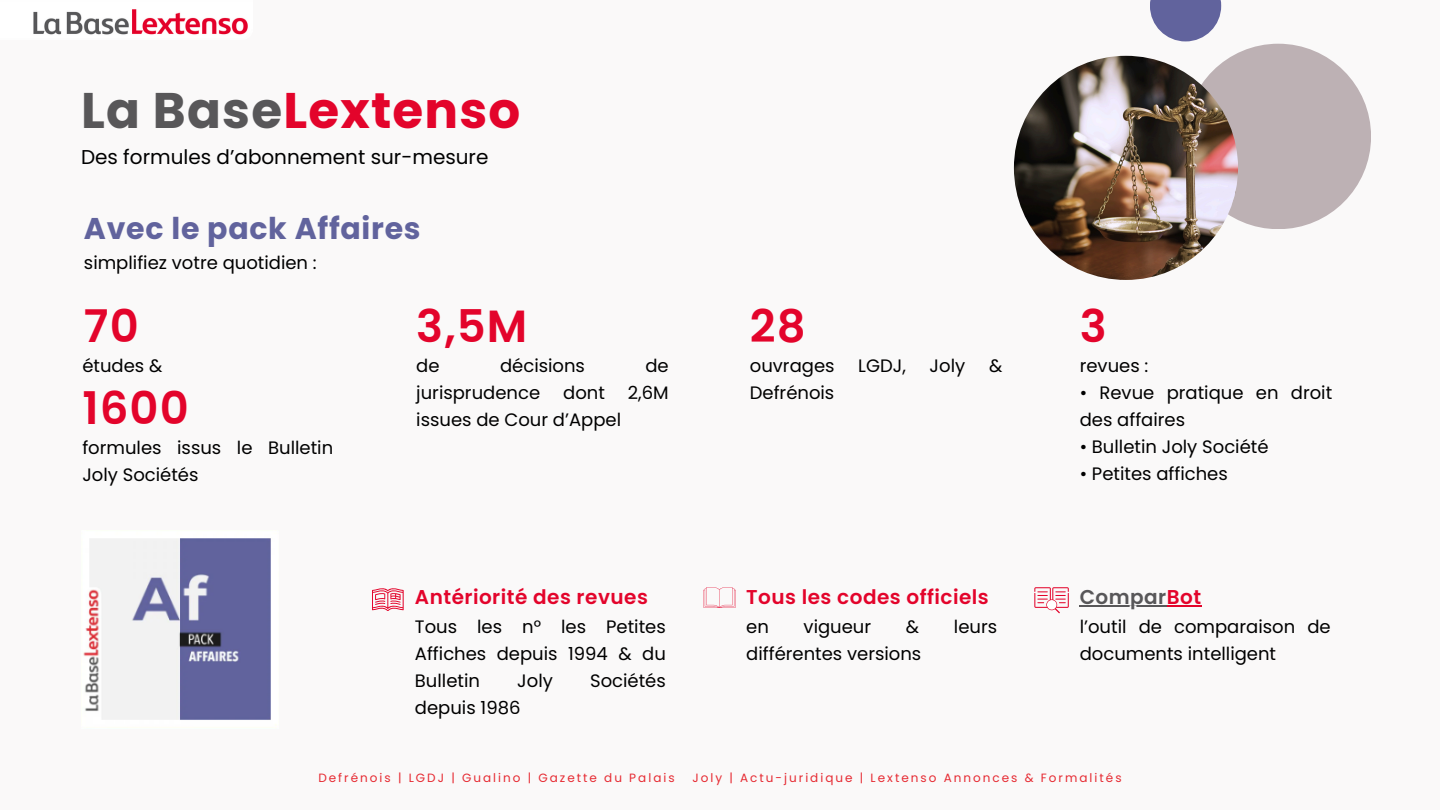
<style>
.page{position:relative;width:1440px;height:810px;background:#faf9f9}
.page>*{position:absolute;margin:0;border:0;box-sizing:border-box;transform-origin:0 0}
.t1{font:700 50px "Poppins";letter-spacing:.025em;color:#e3042b}
.t2{font:600 45px "Poppins";letter-spacing:.025em;color:#e3042b}
.t3{font:700 30px "Poppins";letter-spacing:.025em;color:#61639d}
.t4{font:600 20px "Poppins";letter-spacing:.025em;color:#e3042b}
.t5{font:20px "Poppins";color:#000}
.t6{font:600 20px "Poppins";letter-spacing:.025em;color:#585759}
.t7{font:18px/27px "Poppins";color:#000}
.t8{font:12px "Poppins";letter-spacing:.17em;color:#e62a32}
.s1{color:#585759}
.s2{color:#e3042b}
</style>
<div class="page">
<img style="left:33px;top:9px;width:215px;height:26px">
<svg style="left:703px;top:587px;width:33px;height:20px"></svg>
<svg style="left:1034px;top:587px;width:35px;height:26px"></svg>
<img style="left:83px;top:538px;width:188px;height:182px">
<svg style="left:372px;top:588px;width:32px;height:23px"></svg>
<div style="left:1186px;top:44px;width:185px;height:185px;background:#bdb1b4;border-radius:50%"></div>
<img style="left:1014px;top:56px;width:224px;height:224px;border-radius:50%">
<svg style="left:1150px;top:0;width:71px;height:41px;fill:#61639d"></svg>
<hr style="left:1080px;top:606px;width:87px;height:1px;background:#585759">
<hr style="left:1167px;top:606px;width:35px;height:1px;background:#e3042b">
<p class="t1" style="left:81px;top:75px;width:441px"><span class="s1">La Base</span>Lextenso</p>
<h6 class="t5" style="left:81px;top:143px;width:409px">Des formules d’abonnement sur-mesure</h6>
<h4 class="t3" style="left:84px;top:208px;width:338px">Avec le pack Affaires</h4>
<h1 class="t7" style="left:84px;top:249px;width:234px">simplifiez votre quotidien :</h1>
<p class="t2" style="left:84px;top:295px;width:56px">70</p>
<p class="t7" style="left:82px;top:352px;width:82px">études &amp;</p>
<p class="t2" style="left:82px;top:377px;width:108px">1600</p>
<h3 class="t7" style="left:82px;top:434px;width:252px">formules issus le Bulletin<br>Joly Sociétés</h3>
<p class="t2" style="left:416px;top:295px;width:113px">3,5M</p>
<h2 class="t7" style="left:416px;top:352px;width:25px">de</h2>
<h2 class="t7" style="left:500px;top:352px;width:86px">décisions</h2>
<h2 class="t7" style="left:645px;top:352px;width:25px">de</h2>
<h2 class="t7" style="left:416px;top:379px;width:125px">jurisprudence</h2>
<h2 class="t7" style="left:563px;top:379px;width:43px">dont</h2>
<h2 class="t7" style="left:628px;top:379px;width:42px">2,6M</h2>
<h2 class="t7" style="left:416px;top:406px;width:206px">issues de Cour d’Appel</h2>
<p class="t4" style="left:415px;top:583px;width:234px">Antériorité des revues</p>
<p class="t7" style="left:415px;top:614px;width:252px;text-align:justify">Tous les n° les Petites Affiches depuis 1994 &amp; du Bulletin</p>
<p class="t7" style="left:517px;top:668px;width:37px">Joly</p>
<p class="t7" style="left:590px;top:668px;width:77px">Sociétés</p>
<p class="t7" style="left:415px;top:695px;width:107px">depuis 1986</p>
<p class="t2" style="left:750px;top:295px;width:57px">28</p>
<p class="t7" style="left:750px;top:352px;width:86px">ouvrages</p>
<p class="t7" style="left:858px;top:352px;width:49px">LGDJ,</p>
<p class="t7" style="left:930px;top:352px;width:37px">Joly</p>
<p class="t7" style="left:989px;top:352px;width:15px">&amp;</p>
<p class="t7" style="left:750px;top:379px;width:86px">Defrénois</p>
<p class="t4" style="left:746px;top:583px;width:244px">Tous les codes officiels</p>
<p class="t7" style="left:746px;top:614px;width:24px">en</p>
<p class="t7" style="left:804px;top:614px;width:69px">vigueur</p>
<p class="t7" style="left:906px;top:614px;width:15px">&amp;</p>
<p class="t7" style="left:954px;top:614px;width:45px">leurs</p>
<p class="t7" style="left:746px;top:641px;width:177px">différentes versions</p>
<p class="t2" style="left:1080px;top:295px;width:28px">3</p>
<p class="t7" style="left:1080px;top:352px;width:70px">revues :</p>
<h5 class="t7" style="left:1080px;top:379px;width:254px">• Revue pratique en droit des affaires</h5>
<p class="t7" style="left:1080px;top:433px;width:190px">• Bulletin Joly Société</p>
<p class="t7" style="left:1080px;top:460px;width:150px">• Petites affiches</p>
<p class="t6" style="left:1080px;top:583px;width:123px">Compar<span class="s2">Bot</span></p>
<p class="t7" style="left:1080px;top:614px;width:252px">l’outil de comparaison de documents intelligent</p>
<h5 class="t8" style="left:318px;top:769px;width:358px">Defrénois | LGDJ | Gualino | Gazette du Palais</h5>
<h5 class="t8" style="left:692px;top:769px;width:431px">Joly | Actu-juridique | Lextenso Annonces &amp; Formalités</h5>
</div>
